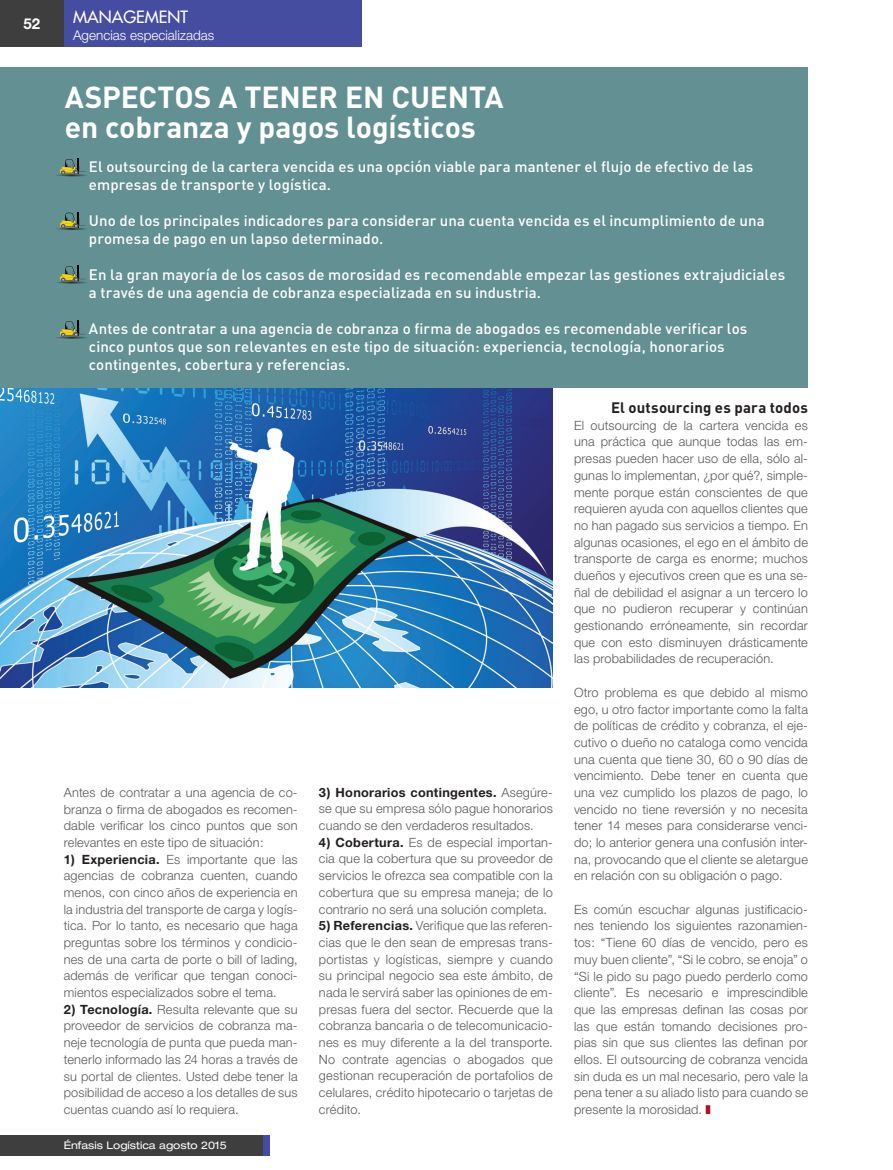
<style>
.page{position:relative;width:893px;height:1170px;background:#fff}
.page>*{position:absolute;margin:0;border:0;box-sizing:border-box;transform-origin:0 0}
.t1{font:700 30px/30px "DIN Pro";letter-spacing:-.005em;color:#fff}
.t2{font:16.5px "Futura";color:#fff}
.t3{font:500 15px/18px "DIN Pro";letter-spacing:.005em;color:#fff}
.t4{font:700 15px "DIN";letter-spacing:.01em;color:#231f20}
.t5{font:700 15px "Helvetica Neue";color:#fff}
.t6{font:300 13.5px "Helvetica Neue";color:#fff}
.t7{font:300 12.75px/16.6px "Helvetica Neue";letter-spacing:.015em;color:#57585a;text-align:justify}
.t8{font:expanded 10.5px "Helvetica Neue";color:#fff}
.s1{font-weight:700;color:#231f20}
.s2{color:#b50e1a}
</style>
<div class="page">
<div style="left:0;top:1134px;width:264px;height:21px;background:#3e3e3f"></div>
<div style="left:263px;top:1134px;width:7px;height:21px;background:#454da0"></div>
<div style="left:64px;top:1px;width:297px;height:46px;background:#454da0"></div>
<div style="left:0;top:1px;width:64px;height:46px;background:#3e3e3f"></div>
<div style="left:0;top:67px;width:808px;height:321px;background:#629093"></div>
<svg style="left:57px;top:175px;width:30px;height:1px"></svg>
<svg style="left:60px;top:158px;width:26px;height:17px"></svg>
<svg style="left:56px;top:282px;width:31px;height:1px"></svg>
<svg style="left:60px;top:265px;width:25px;height:17px"></svg>
<svg style="left:57px;top:228px;width:29px;height:2px"></svg>
<svg style="left:60px;top:212px;width:26px;height:16px"></svg>
<img style="left:0;top:388px;width:553px;height:299px">
<svg style="left:57px;top:337px;width:30px;height:1px"></svg>
<svg style="left:60px;top:320px;width:26px;height:17px"></svg>
<p class="t5" style="left:24px;top:14px;width:18px">52</p>
<p class="t2" style="left:73px;top:7px;width:116px">MANAGEMENT</p>
<p class="t6" style="left:73px;top:27px;width:143px">Agencias especializadas</p>
<h1 class="t1" style="left:65px;top:81px;width:440px">ASPECTOS A TENER EN CUENTA en cobranza y pagos logísticos</h1>
<p class="t3" style="left:89px;top:157px;width:666px">El outsourcing de la cartera vencida es una opción viable para mantener el flujo de efectivo de las empresas de transporte y logística.</p>
<p class="t3" style="left:89px;top:211px;width:677px">Uno de los principales indicadores para considerar una cuenta vencida es el incumplimiento de una promesa de pago en un lapso determinado.</p>
<p class="t3" style="left:89px;top:265px;width:698px">En la gran mayoría de los casos de morosidad es recomendable empezar las gestiones extrajudiciales a través de una agencia de cobranza especializada en su industria.</p>
<p class="t3" style="left:89px;top:319px;width:660px">Antes de contratar a una agencia de cobranza o firma de abogados es recomendable verificar los cinco puntos que son relevantes en este tipo de situación: experiencia, tecnología, honorarios contingentes, cobertura y referencias.</p>
<p class="t7" style="left:64px;top:783px;width:235px">Antes de contratar a una agencia de co&shy;branza o firma de abogados es recomen&shy;dable verificar los cinco puntos que son relevantes en este tipo de situación:</p>
<p class="t7" style="left:64px;top:850px;width:235px"><span class="s1">1) Experiencia.</span> Es importante que las agencias de cobranza cuenten, cuando menos, con cinco años de experiencia en la industria del transporte de carga y logís&shy;tica. Por lo tanto, es necesario que haga preguntas sobre los términos y condicio&shy;nes de una carta de porte o bill of lading, además de verificar que tengan conoci&shy;mientos especializados sobre el tema.</p>
<p class="t7" style="left:64px;top:1000px;width:235px"><span class="s1">2) Tecnología.</span> Resulta relevante que su proveedor de servicios de cobranza ma&shy;neje tecnología de punta que pueda man&shy;tenerlo informado las 24 horas a través de su portal de clientes. Usted debe tener la posibilidad de acceso a los detalles de sus cuentas cuando así lo requiera.</p>
<p class="t8" style="left:64px;top:1138px;width:165px">Énfasis Logística agosto 2015</p>
<p class="t7" style="left:319px;top:783px;width:235px"><span class="s1">3) Honorarios contingentes.</span> Asegúre&shy;se que su empresa sólo pague honorarios cuando se den verdaderos resultados.</p>
<p class="t7" style="left:319px;top:833px;width:235px"><span class="s1">4) Cobertura.</span> Es de especial importan&shy;cia que la cobertura que su proveedor de servicios le ofrezca sea compatible con la cobertura que su empresa maneja; de lo contrario no será una solución completa.</p>
<p class="t7" style="left:319px;top:917px;width:235px"><span class="s1">5) Referencias.</span> Verifique que las referen&shy;cias que le den sean de empresas trans&shy;portistas y logísticas, siempre y cuando su principal negocio sea este ámbito, de nada le servirá saber las opiniones de em&shy;presas fuera del sector. Recuerde que la cobranza bancaria o de telecomunicacio&shy;nes es muy diferente a la del transporte.<br>No contrate agencias o abogados que gestionan recuperación de portafolios de celulares, crédito hipotecario o tarjetas de crédito.</p>
<p class="t4" style="left:611px;top:398px;width:198px">El outsourcing es para todos</p>
<p class="t7" style="left:574px;top:416px;width:235px">El outsourcing de la cartera vencida es una práctica que aunque todas las em&shy;presas pueden hacer uso de ella, sólo al&shy;gunas lo implementan, ¿por qué?, simple&shy;mente porque están conscientes de que requieren ayuda con aquellos clientes que no han pagado sus servicios a tiempo. En algunas ocasiones, el ego en el ámbito de transporte de carga es enorme; muchos dueños y ejecutivos creen que es una se&shy;ñal de debilidad el asignar a un tercero lo que no pudieron recuperar y continúan gestionando erróneamente, sin recordar que con esto disminuyen drásticamente las probabilidades de recuperación.</p>
<p class="t7" style="left:574px;top:683px;width:235px">Otro problema es que debido al mismo ego, u otro factor importante como la falta de políticas de crédito y cobranza, el eje&shy;cutivo o dueño no cataloga como vencida una cuenta que tiene 30, 60 o 90 días de vencimiento. Debe tener en cuenta que una vez cumplido los plazos de pago, lo vencido no tiene reversión y no necesita tener 14 meses para considerarse venci&shy;do; lo anterior genera una confusión inter&shy;na, provocando que el cliente se aletargue en relación con su obligación o pago.</p>
<p class="t7" style="left:574px;top:900px;width:235px">Es común escuchar algunas justificacio&shy;nes teniendo los siguientes razonamien&shy;tos: “Tiene 60 días de vencido, pero es muy buen cliente”, “Si le cobro, se enoja” o “Si le pido su pago puedo perderlo como cliente”. Es necesario e imprescindible que las empresas definan las cosas por las que están tomando decisiones pro&shy;pias sin que sus clientes las definan por ellos. El outsourcing de cobranza vencida sin duda es un mal necesario, pero vale la pena tener a su aliado listo para cuando se presente la morosidad. <span class="s2">❚</span></p>
</div>
